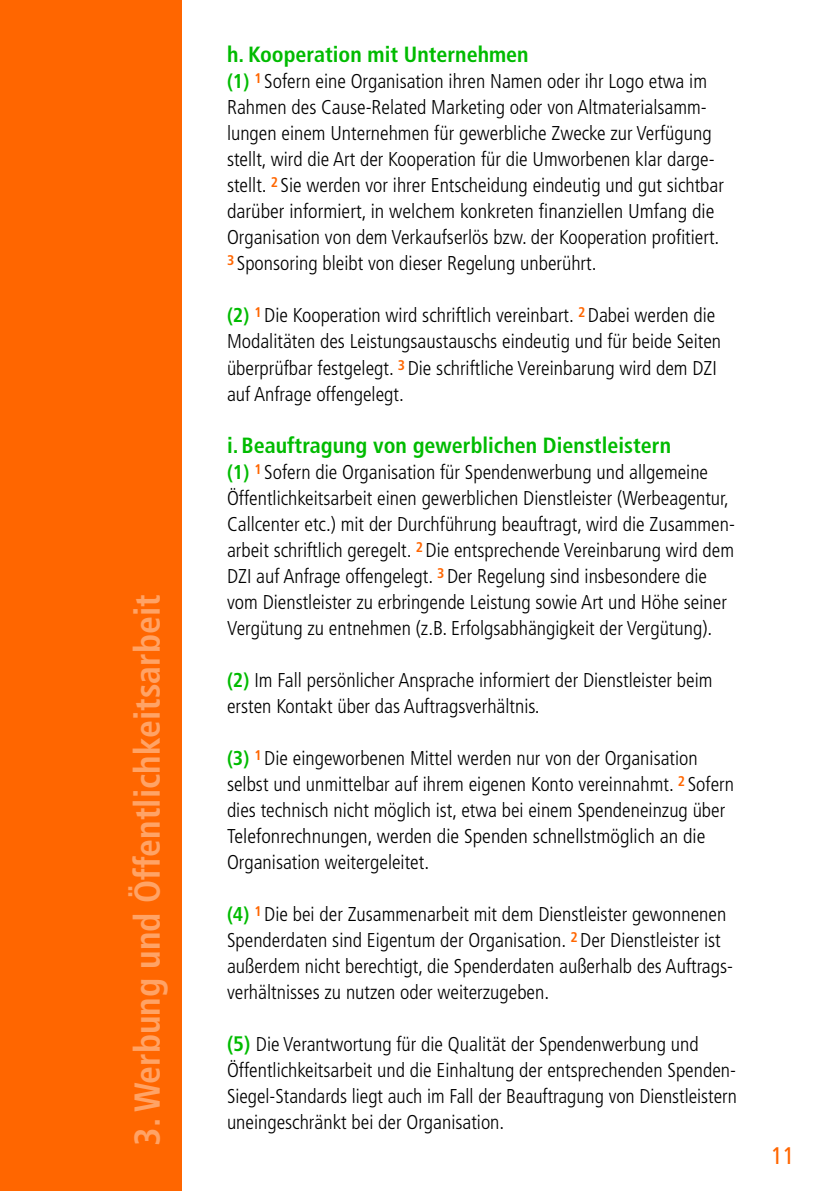
<style>
.page{position:relative;width:840px;height:1191px;background:#fff}
.page>*{position:absolute;margin:0;border:0;box-sizing:border-box;transform-origin:0 0}
.t1{font:700 condensed 36px "Frutiger";color:#ffa366}
.t2{font:condensed 24px "Frutiger";color:#f60}
.t3{font:700 condensed 22px "Frutiger";color:#0b0}
.t4{font:300 condensed 20px/26px "Frutiger";color:#000}
.s1{font-weight:700;color:#0b0}
.s2{font-weight:700;font-size:21px;color:#0b0}
</style>
<div class="page">
<div style="left:0;top:0;width:181px;height:1191px;background:#f60"></div>
<h1 class="t1" style="left:126px;top:1145px;width:552px;rotate:-90deg">3. Werbung und Öffentlichkeitsarbeit</h1>
<p class="t3" style="left:227px;top:41px;width:303px">h. Kooperation mit Unternehmen</p>
<p class="t4" style="left:227px;top:69px;width:498px"><span class="s1">(1)</span> <sup>1</sup> Sofern eine Organisation ihren Namen oder ihr Logo etwa im Rahmen des Cause-Related Marketing oder von Altmaterialsamm&shy;lungen einem Unternehmen für gewerbliche Zwecke zur Verfügung stellt, wird die Art der Kooperation für die Umworbenen klar darge&shy;stellt. <sup>2</sup> Sie werden vor ihrer Entscheidung eindeutig und gut sichtbar darüber informiert, in welchem konkreten finanziellen Umfang die Organisation von dem Verkaufserlös bzw. der Kooperation profitiert.<br><sup>3</sup> Sponsoring bleibt von dieser Regelung unberührt.</p>
<p class="t4" style="left:227px;top:303px;width:495px"><span class="s1">(2)</span> <sup>1</sup> Die Kooperation wird schriftlich vereinbart. <sup>2</sup> Dabei werden die Modalitäten des Leistungsaustauschs eindeutig und für beide Seiten überprüfbar festgelegt. <sup>3</sup> Die schriftliche Vereinbarung wird dem DZI auf Anfrage offengelegt.</p>
<p class="t3" style="left:227px;top:432px;width:445px">i. Beauftragung von gewerblichen Dienstleistern</p>
<p class="t4" style="left:227px;top:459px;width:508px"><span class="s1">(1)</span> <sup>1</sup> Sofern die Organisation für Spendenwerbung und allgemeine Öffentlichkeitsarbeit einen gewerblichen Dienstleister (Werbeagentur, Callcenter etc.) mit der Durchführung beauftragt, wird die Zusammen&shy;arbeit schriftlich geregelt. <sup>2</sup> Die entsprechende Vereinbarung wird dem DZI auf Anfrage offengelegt. <sup>3</sup> Der Regelung sind insbesondere die vom Dienstleister zu erbringende Leistung sowie Art und Höhe seiner Vergütung zu entnehmen (z.B. Erfolgsabhängigkeit der Vergütung).</p>
<p class="t4" style="left:227px;top:667px;width:486px"><span class="s1">(2)</span> Im Fall persönlicher Ansprache informiert der Dienstleister beim ersten Kontakt über das Auftragsverhältnis.</p>
<p class="t4" style="left:227px;top:745px;width:508px"><span class="s1">(3)</span> <sup>1</sup> Die eingeworbenen Mittel werden nur von der Organisation selbst und unmittelbar auf ihrem eigenen Konto vereinnahmt. <sup>2</sup> Sofern dies technisch nicht möglich ist, etwa bei einem Spendeneinzug über Telefonrechnungen, werden die Spenden schnellstmöglich an die Organisation weitergeleitet.</p>
<p class="t4" style="left:227px;top:901px;width:505px"><span class="s1">(4)</span> <sup>1</sup> Die bei der Zusammenarbeit mit dem Dienstleister gewonnenen Spenderdaten sind Eigentum der Organisation. <sup>2</sup> Der Dienstleister ist außerdem nicht berechtigt, die Spenderdaten außerhalb des Auftrags&shy;verhältnisses zu nutzen oder weiterzugeben.</p>
<p class="t4" style="left:227px;top:1031px;width:511px"><span class="s2">(5)</span> Die Verantwortung für die Qualität der Spendenwerbung und Öffentlichkeitsarbeit und die Einhaltung der entsprechenden Spenden-Siegel-Standards liegt auch im Fall der Beauftragung von Dienstleistern uneingeschränkt bei der Organisation.</p>
<p class="t2" style="left:771px;top:1141px;width:25px">11</p>
</div>
